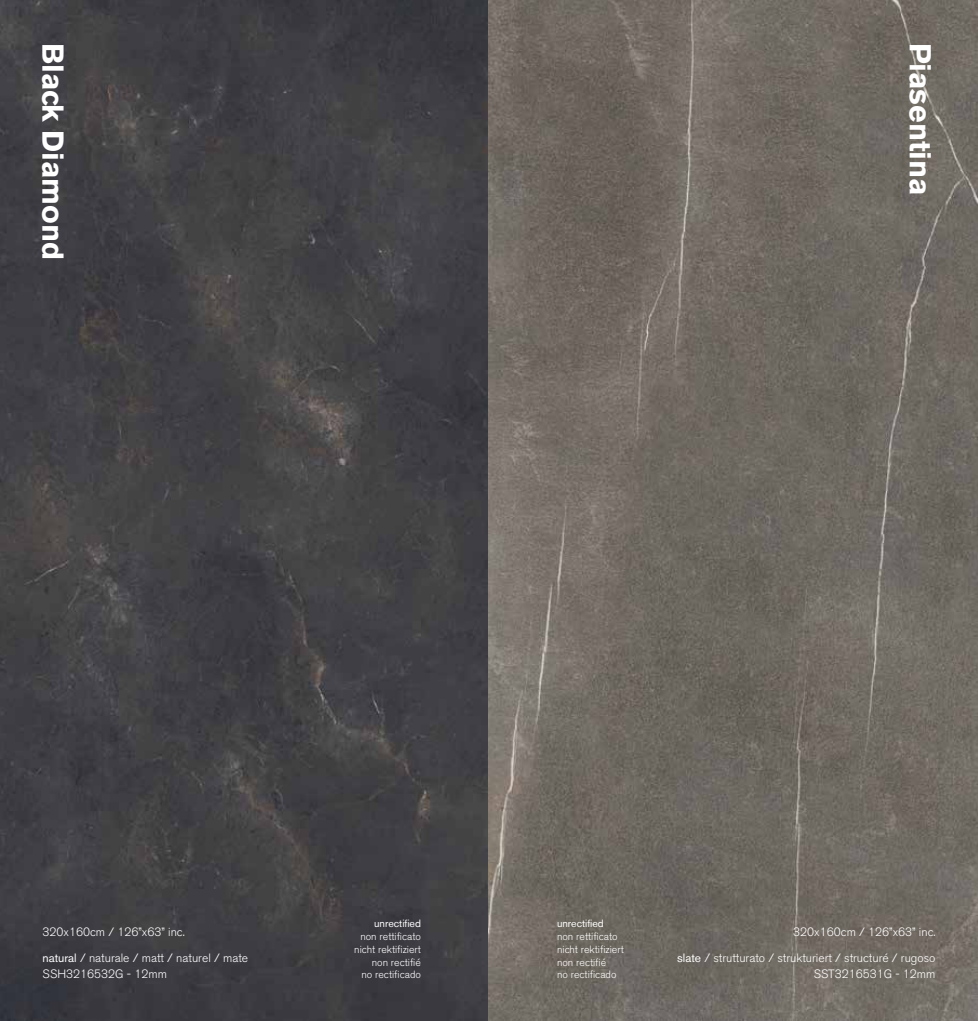
<style>
.page{position:relative;width:978px;height:1021px;background:#fff}
.page>*{position:absolute;margin:0;border:0;box-sizing:border-box;transform-origin:0 0}
.t1{font:700 30px "Akzidenz Grotesk BE";color:#fff}
.t2{font:300 12px/25.5px "Akzidenz Grotesk BE";color:#fff}
.t3{font:300 10.5px/12.8px "Akzidenz Grotesk BE";color:#fff}
.t4{font:10.5px "Akzidenz Grotesk BE";color:#fff}
.s1{font-weight:400}
</style>
<div class="page">
<img style="left:0;top:0;width:978px;height:1020px">
<h1 class="t1" style="left:70px;top:43px;width:219px;rotate:90deg">Black Diamond</h1>
<h1 class="t1" style="left:938px;top:43px;width:155px;rotate:90deg">Piasentina</h1>
<p class="t2" style="left:43px;top:919px;width:207px">320x160cm / 126”x63” inc.<br><span class="s1">natural</span> / naturale / matt / naturel / mate</p>
<p class="t2" style="left:43px;top:961px;width:126px">SSH3216532G - 12mm</p>
<p class="t4" style="left:374px;top:917px;width:48px">unrectified</p>
<p class="t3" style="left:354px;top:930px;width:68px;text-align:right">non rettificato nicht rektifiziert non rectifié<br>no rectificado</p>
<p class="t4" style="left:557px;top:917px;width:48px">unrectified</p>
<p class="t3" style="left:557px;top:930px;width:68px">non rettificato nicht rektifiziert non rectifié<br>no rectificado</p>
<p class="t2" style="left:677px;top:919px;width:260px;text-align:right">320x160cm / 126”x63” inc.<br><span class="s1">slate</span> / strutturato / strukturiert / structuré / rugoso</p>
<p class="t2" style="left:814px;top:961px;width:123px">SST3216531G - 12mm</p>
</div>
